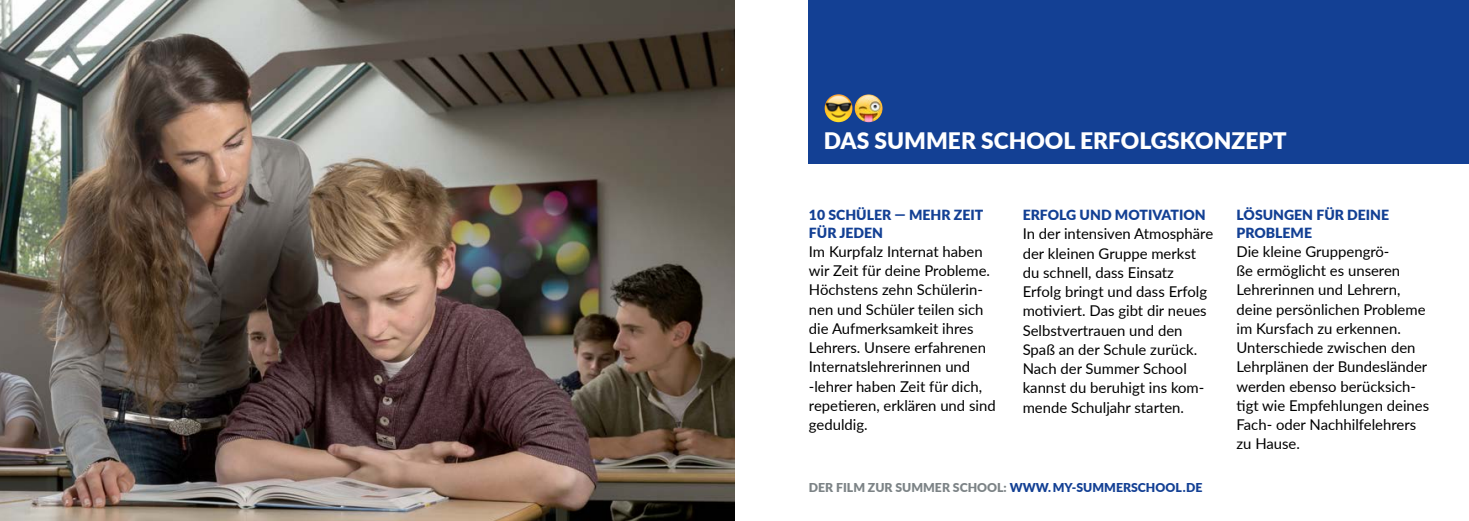
<style>
.page{position:relative;width:1469px;height:521px;background:#fff}
.page>*{position:absolute;margin:0;border:0;box-sizing:border-box;transform-origin:0 0}
.Headline{font:900 22.75px "Lato";color:#fff}
.Lauftext{font:14.88px/19.2px "Lato";color:#000}
.Headline_Lauftext{font:900 14px/17.5px "Lato";color:#134094}
.link{font:900 12.25px "Lato";color:#7c8386}
.s1{color:#134094}
</style>
<div class="page">
<div style="left:809px;top:0;width:659px;height:164px;background:#134094"></div>
<img style="left:0;top:0;width:734px;height:521px">
<img style="left:824px;top:94px;width:28px;height:28px;border-radius:14px">
<img style="left:854px;top:94px;width:28px;height:28px;border-radius:14px">
<p class="Headline" style="left:823px;top:123px;width:464px">DAS SUMMER SCHOOL ERFOLGSKONZEPT</p>
<p class="Headline_Lauftext" style="left:809px;top:206px;width:176px">10 SCHÜLER — MEHR ZEIT<br>FÜR JEDEN</p>
<p class="Lauftext" style="left:809px;top:241px;width:188px">Im Kurpfalz Internat haben wir Zeit für deine Probleme.<br>Höchstens zehn Schülerin&shy;nen und Schüler teilen sich die Aufmerksamkeit ihres<br>Lehrers. Unsere erfahrenen<br>Internatslehrerinnen und -lehrer haben Zeit für dich, repetieren, erklären und sind geduldig.</p>
<p class="Headline_Lauftext" style="left:1022px;top:206px;width:184px">ERFOLG UND MOTIVATION</p>
<p class="Lauftext" style="left:1022px;top:224px;width:192px">In der intensiven Atmosphäre der kleinen Gruppe merkst du schnell, dass Einsatz<br>Erfolg bringt und dass Erfolg motiviert. Das gibt dir neues<br>Selbstvertrauen und den<br>Spaß an der Schule zurück.<br>Nach der Summer School kannst du beruhigt ins kom&shy;mende Schuljahr starten.</p>
<p class="link" style="left:809px;top:478px;width:395px">DER FILM ZUR SUMMER SCHOOL: <span class="s1">WWW. MY-SUMMERSCHOOL.DE</span></p>
<p class="Headline_Lauftext" style="left:1236px;top:206px;width:154px">LÖSUNGEN FÜR DEINE<br>PROBLEME</p>
<p class="Lauftext" style="left:1236px;top:241px;width:194px">Die kleine Gruppengrö-<br>ße ermöglicht es unseren<br>Lehrerinnen und Lehrern, deine persönlichen Probleme im Kursfach zu erkennen.<br>Unterschiede zwischen den<br>Lehrplänen der Bundesländer werden ebenso berücksich&shy;tigt wie Empfehlungen deines<br>Fach- oder Nachhilfelehrers zu Hause.</p>
</div>
